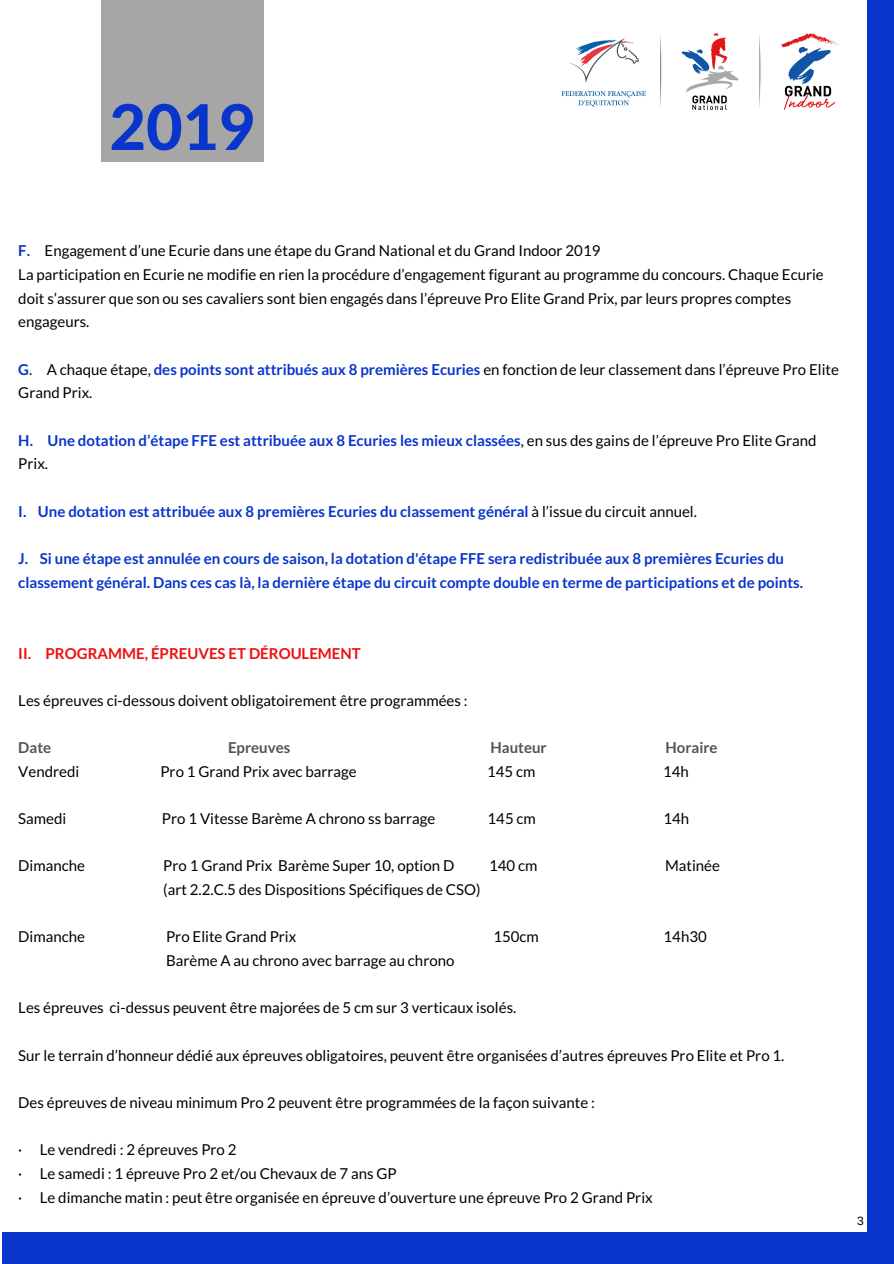
<style>
.page{position:relative;width:894px;height:1264px;background:#fff}
.page>*{position:absolute;margin:0;border:0;box-sizing:border-box;transform-origin:0 0}
.t1{font:800 63px "Lato Latin";color:#0a35cb}
.t2{font:15px/23.7px "Lato";color:#000}
.t3{font:700 15px/23.7px "Lato";color:#0a35cb}
.t4{font:700 15px "Lato";color:#ed0f0f}
.t5{font:700 15px "Lato";color:#545454}
.t6{font:12px "Arimo";color:#000}
.s1{font-weight:700;color:#0a35cb}
.s2{font-weight:400;color:#000}
</style>
<div class="page">
<div style="left:101px;top:0;width:163px;height:161px;background:#a6a6a6"></div>
<div style="left:866px;top:0;width:27px;height:1263px;background:#0a35cb"></div>
<div style="left:3px;top:1232px;width:890px;height:31px;background:#0a35cb"></div>
<img style="left:561px;top:33px;width:277px;height:77px">
<h1 class="t1" style="left:109px;top:88px;width:148px">2019</h1>
<p class="t2" style="left:18px;top:239px;width:806px"><span class="s1">F.</span> Engagement d’une Ecurie dans une étape du Grand National et du Grand Indoor 2019<br>La participation en Ecurie ne modifie en rien la procédure d’engagement figurant au programme du concours. Chaque Ecurie doit s’assurer que son ou ses cavaliers sont bien engagés dans l’épreuve Pro Elite Grand Prix, par leurs propres comptes engageurs.</p>
<p class="t2" style="left:18px;top:357px;width:822px"><span class="s1">G</span>. A chaque étape, <span class="s1">des points sont attribués aux 8 premières Ecuries</span> en fonction de leur classement dans l’épreuve Pro Elite<br>Grand Prix.</p>
<p class="t3" style="left:18px;top:428px;width:799px">H. Une dotation d’étape FFE est attribuée aux 8 Ecuries les mieux classées<span class="s2">, en sus des gains de l’épreuve Pro Elite Grand<br>Prix.</span></p>
<p class="t3" style="left:18px;top:499px;width:680px">I. Une dotation est attribuée aux 8 premières Ecuries du classement général <span class="s2">à l’issue du circuit annuel.</span></p>
<p class="t3" style="left:18px;top:546px;width:786px">J. Si une étape est annulée en cours de saison, la dotation d'étape FFE sera redistribuée aux 8 premières Ecuries du classement général. Dans ces cas là, la dernière étape du circuit compte double en terme de participations et de points.</p>
<p class="t4" style="left:18px;top:643px;width:344px">II. PROGRAMME, ÉPREUVES ET DÉROULEMENT</p>
<p class="t2" style="left:18px;top:688px;width:450px">Les épreuves ci-dessous doivent obligatoirement être programmées :</p>
<p class="t5" style="left:18px;top:738px;width:34px">Date</p>
<p class="t5" style="left:228px;top:738px;width:64px">Epreuves</p>
<p class="t5" style="left:490px;top:738px;width:58px">Hauteur</p>
<p class="t5" style="left:665px;top:738px;width:54px">Horaire</p>
<p class="t2" style="left:18px;top:759px;width:62px">Vendredi</p>
<p class="t2" style="left:160px;top:759px;width:198px">Pro 1 Grand Prix avec barrage</p>
<p class="t2" style="left:487px;top:759px;width:50px">145 cm</p>
<p class="t2" style="left:663px;top:759px;width:27px">14h</p>
<p class="t2" style="left:18px;top:806px;width:49px">Samedi</p>
<p class="t2" style="left:162px;top:806px;width:275px">Pro 1 Vitesse Barème A chrono ss barrage</p>
<p class="t2" style="left:487px;top:806px;width:50px">145 cm</p>
<p class="t2" style="left:663px;top:806px;width:27px">14h</p>
<p class="t2" style="left:18px;top:853px;width:68px">Dimanche</p>
<p class="t2" style="left:163px;top:853px;width:292px">Pro 1 Grand Prix Barème Super 10, option D</p>
<p class="t2" style="left:489px;top:853px;width:50px">140 cm</p>
<p class="t2" style="left:664px;top:853px;width:56px">Matinée</p>
<p class="t2" style="left:163px;top:877px;width:319px">(art 2.2.C.5 des Dispositions Spécifiques de CSO)</p>
<p class="t2" style="left:18px;top:924px;width:68px">Dimanche</p>
<p class="t2" style="left:166px;top:924px;width:132px">Pro Elite Grand Prix</p>
<p class="t2" style="left:493px;top:924px;width:47px">150cm</p>
<p class="t2" style="left:663px;top:924px;width:45px">14h30</p>
<p class="t2" style="left:166px;top:948px;width:290px">Barème A au chrono avec barrage au chrono</p>
<p class="t2" style="left:18px;top:995px;width:499px">Les épreuves ci-dessus peuvent être majorées de 5 cm sur 3 verticaux isolés.</p>
<p class="t2" style="left:18px;top:1042px;width:767px">Sur le terrain d’honneur dédié aux épreuves obligatoires, peuvent être organisées d’autres épreuves Pro Elite et Pro 1.</p>
<p class="t2" style="left:18px;top:1090px;width:578px">Des épreuves de niveau minimum Pro 2 peuvent être programmées de la façon suivante :</p>
<p class="t2" style="left:18px;top:1137px;width:635px">· Le vendredi : 2 épreuves Pro 2<br>· Le samedi : 1 épreuve Pro 2 et/ou Chevaux de 7 ans GP<br>· Le dimanche matin : peut être organisée en épreuve d’ouverture une épreuve Pro 2 Grand Prix</p>
<p class="t6" style="left:856px;top:1213px;width:8px">3</p>
</div>
